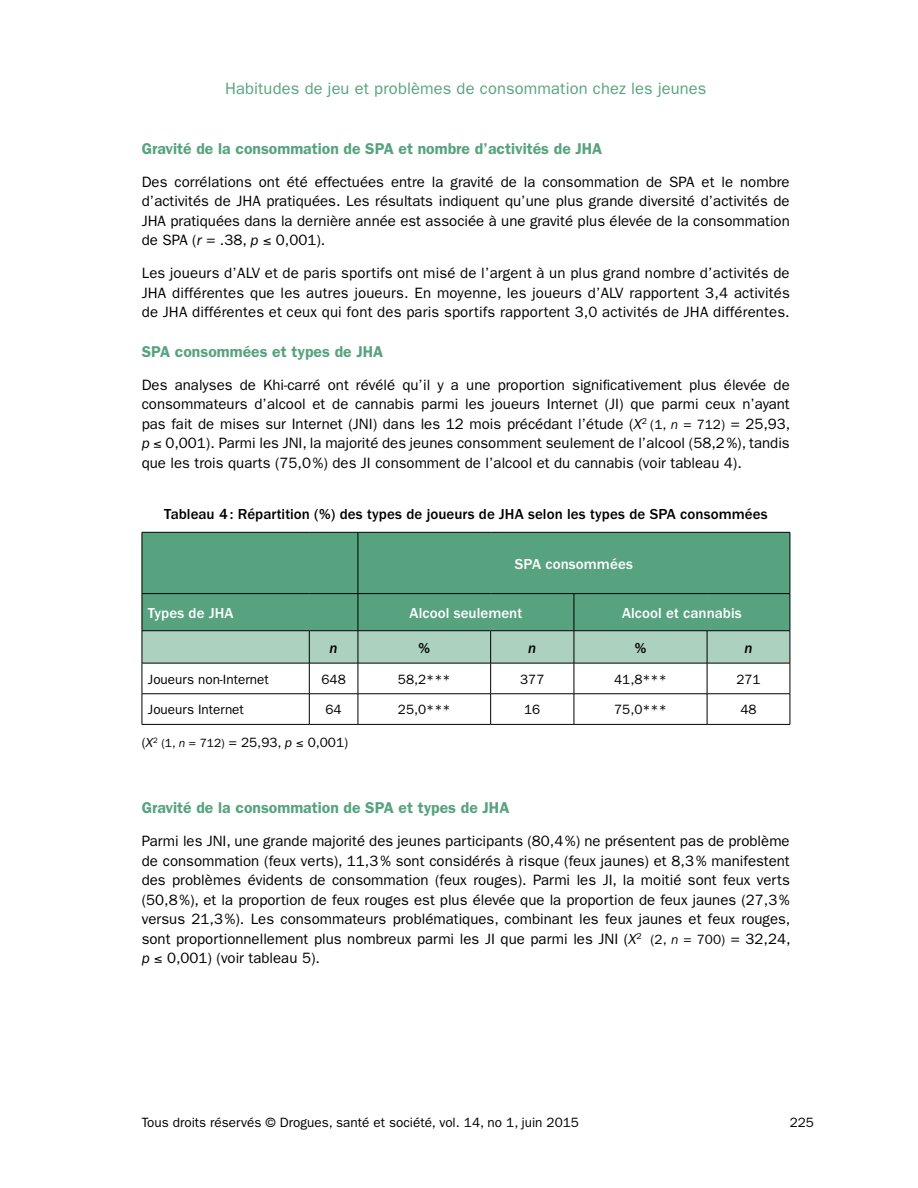
<style>
.page{position:relative;width:918px;height:1188px;background:#fff}
.page>*{position:absolute;margin:0;border:0;box-sizing:border-box;transform-origin:0 0}
.t1{font:16.5px "Franklin Gothic";letter-spacing:.01em;color:#58a37f}
.t2{font:600 15.75px "Franklin Gothic";color:#58a37f}
.t3{font:15px/19.5px "Franklin Gothic";color:#000;text-align:justify}
.t4{font:500 15px "Franklin Gothic";letter-spacing:.005em;color:#000}
.t5{font:500 15px "Franklin Gothic";letter-spacing:.005em;color:#fff}
.t6{font:italic 500 15px "Franklin Gothic";color:#000}
.t7{font:13.5px "Franklin Gothic";color:#000}
.s1{font-style:italic}
.s2{font-size:13.5px}
.s3{font-style:italic;font-size:13.5px}
.s4{font-size:12px}
.s5{font-style:italic;font-size:12px}
</style>
<div class="page">
<div style="left:143px;top:533px;width:647px;height:97px;background:#58a37f"></div>
<svg style="left:143px;top:631px;width:647px;height:93px"></svg>
<hr style="left:142px;top:532px;width:1px;height:61px;background:#000">
<hr style="left:358px;top:532px;width:1px;height:61px;background:#000">
<hr style="left:790px;top:532px;width:1px;height:61px;background:#000">
<hr style="left:142px;top:594px;width:1px;height:37px;background:#000">
<hr style="left:358px;top:594px;width:1px;height:37px;background:#000">
<hr style="left:574px;top:594px;width:1px;height:37px;background:#000">
<hr style="left:790px;top:594px;width:1px;height:37px;background:#000">
<hr style="left:142px;top:631px;width:1px;height:32px;background:#000">
<hr style="left:309px;top:631px;width:1px;height:32px;background:#000">
<hr style="left:358px;top:631px;width:1px;height:32px;background:#000">
<hr style="left:490px;top:631px;width:1px;height:32px;background:#000">
<hr style="left:574px;top:631px;width:1px;height:32px;background:#000">
<hr style="left:707px;top:631px;width:1px;height:32px;background:#000">
<hr style="left:790px;top:631px;width:1px;height:32px;background:#000">
<hr style="left:142px;top:663px;width:1px;height:31px;background:#000">
<hr style="left:309px;top:663px;width:1px;height:31px;background:#000">
<hr style="left:358px;top:663px;width:1px;height:31px;background:#000">
<hr style="left:490px;top:663px;width:1px;height:31px;background:#000">
<hr style="left:574px;top:663px;width:1px;height:31px;background:#000">
<hr style="left:707px;top:663px;width:1px;height:31px;background:#000">
<hr style="left:790px;top:663px;width:1px;height:31px;background:#000">
<hr style="left:142px;top:694px;width:1px;height:30px;background:#000">
<hr style="left:309px;top:694px;width:1px;height:30px;background:#000">
<hr style="left:358px;top:694px;width:1px;height:30px;background:#000">
<hr style="left:490px;top:694px;width:1px;height:30px;background:#000">
<hr style="left:574px;top:694px;width:1px;height:30px;background:#000">
<hr style="left:707px;top:694px;width:1px;height:30px;background:#000">
<hr style="left:790px;top:694px;width:1px;height:30px;background:#000">
<hr style="left:142px;top:663px;width:167px;height:1px;background:#000">
<hr style="left:309px;top:663px;width:49px;height:1px;background:#000">
<hr style="left:358px;top:663px;width:133px;height:1px;background:#000">
<hr style="left:491px;top:663px;width:83px;height:1px;background:#000">
<hr style="left:574px;top:663px;width:133px;height:1px;background:#000">
<hr style="left:707px;top:663px;width:83px;height:1px;background:#000">
<hr style="left:142px;top:694px;width:167px;height:1px;background:#000">
<hr style="left:309px;top:694px;width:49px;height:1px;background:#000">
<hr style="left:358px;top:694px;width:133px;height:1px;background:#000">
<hr style="left:491px;top:694px;width:83px;height:1px;background:#000">
<hr style="left:574px;top:694px;width:133px;height:1px;background:#000">
<hr style="left:707px;top:694px;width:83px;height:1px;background:#000">
<hr style="left:142px;top:724px;width:167px;height:1px;background:#000">
<hr style="left:309px;top:724px;width:49px;height:1px;background:#000">
<hr style="left:358px;top:724px;width:133px;height:1px;background:#000">
<hr style="left:491px;top:724px;width:83px;height:1px;background:#000">
<hr style="left:574px;top:724px;width:133px;height:1px;background:#000">
<hr style="left:707px;top:724px;width:83px;height:1px;background:#000">
<hr style="left:142px;top:532px;width:167px;height:1px;background:#000">
<hr style="left:309px;top:532px;width:49px;height:1px;background:#000">
<hr style="left:358px;top:532px;width:133px;height:1px;background:#000">
<hr style="left:491px;top:532px;width:83px;height:1px;background:#000">
<hr style="left:574px;top:532px;width:133px;height:1px;background:#000">
<hr style="left:707px;top:532px;width:83px;height:1px;background:#000">
<hr style="left:142px;top:593px;width:167px;height:1px;background:#000">
<hr style="left:309px;top:593px;width:49px;height:1px;background:#000">
<hr style="left:358px;top:593px;width:133px;height:1px;background:#000">
<hr style="left:491px;top:593px;width:83px;height:1px;background:#000">
<hr style="left:574px;top:593px;width:133px;height:1px;background:#000">
<hr style="left:707px;top:593px;width:83px;height:1px;background:#000">
<hr style="left:142px;top:630px;width:167px;height:1px;background:#000">
<hr style="left:309px;top:630px;width:49px;height:1px;background:#000">
<hr style="left:358px;top:630px;width:133px;height:1px;background:#000">
<hr style="left:491px;top:630px;width:83px;height:1px;background:#000">
<hr style="left:574px;top:630px;width:133px;height:1px;background:#000">
<hr style="left:707px;top:630px;width:83px;height:1px;background:#000">
<p class="t1" style="left:225px;top:79px;width:483px">Habitudes de jeu et problèmes de consommation chez les jeunes</p>
<p class="t2" style="left:142px;top:139px;width:462px">Gravité de la consommation de SPA et nombre d’activités de JHA</p>
<p class="t3" style="left:142px;top:172px;width:650px">Des corrélations ont été effectuées entre la gravité de la consommation de SPA et le nombre d’activités de JHA pratiquées. Les résultats indiquent qu’une plus grande diversité d’activités de JHA pratiquées dans la dernière année est associée à une gravité plus élevée de la consommation de SPA (<span class="s1">r</span> = .38, <span class="s1">p</span> ≤ 0,001).</p>
<p class="t3" style="left:142px;top:263px;width:650px">Les joueurs d’ALV et de paris sportifs ont misé de l’argent à un plus grand nombre d’activités de JHA différentes que les autres joueurs. En moyenne, les joueurs d’ALV rapportent 3,4 activités de JHA différentes et ceux qui font des paris sportifs rapportent 3,0 activités de JHA différentes.</p>
<p class="t2" style="left:142px;top:342px;width:243px">SPA consommées et types de JHA</p>
<p class="t3" style="left:142px;top:375px;width:650px">Des analyses de Khi-carré ont révélé qu’il y a une proportion significativement plus élevée de consommateurs d’alcool et de cannabis parmi les joueurs Internet (JI) que parmi ceux n’ayant pas fait de mises sur Internet (JNI) dans les 12 mois précédant l’étude (<span class="s1">X</span><sup>2</sup> <span class="s2">(1,</span> <span class="s3">n</span> <span class="s2">= 712)</span> = 25,93, <span class="s1">p</span> ≤ 0,001). Parmi les JNI, la majorité des jeunes consomment seulement de l’alcool (58,2%), tandis que les trois quarts (75,0%) des JI consomment de l’alcool et du cannabis (voir tableau 4).</p>
<p class="t4" style="left:164px;top:505px;width:605px">Tableau 4: Répartition (%) des types de joueurs de JHA selon les types de SPA consommées</p>
<p class="t5" style="left:515px;top:555px;width:119px">SPA consommées</p>
<p class="t5" style="left:148px;top:604px;width:87px">Types de JHA</p>
<p class="t5" style="left:410px;top:604px;width:114px">Alcool seulement</p>
<p class="t5" style="left:622px;top:604px;width:121px">Alcool et cannabis</p>
<p class="t6" style="left:330px;top:639px;width:10px">n</p>
<p class="t4" style="left:419px;top:639px;width:13px">%</p>
<p class="t6" style="left:528px;top:639px;width:10px">n</p>
<p class="t4" style="left:635px;top:639px;width:13px">%</p>
<p class="t6" style="left:744px;top:639px;width:10px">n</p>
<p class="t7" style="left:148px;top:671px;width:122px">Joueurs non-Internet</p>
<p class="t7" style="left:321px;top:671px;width:26px">648</p>
<p class="t7" style="left:398px;top:671px;width:54px">58,2***</p>
<p class="t7" style="left:520px;top:671px;width:26px">377</p>
<p class="t7" style="left:614px;top:671px;width:54px">41,8***</p>
<p class="t7" style="left:736px;top:671px;width:26px">271</p>
<p class="t7" style="left:148px;top:702px;width:97px">Joueurs Internet</p>
<p class="t7" style="left:326px;top:702px;width:18px">64</p>
<p class="t7" style="left:398px;top:702px;width:54px">25,0***</p>
<p class="t7" style="left:524px;top:702px;width:18px">16</p>
<p class="t7" style="left:614px;top:702px;width:54px">75,0***</p>
<p class="t7" style="left:740px;top:702px;width:18px">48</p>
<p class="t7" style="left:142px;top:735px;width:208px">(<span class="s1">X</span><sup>2</sup> <span class="s4">(1,</span> <span class="s5">n</span> <span class="s4">= 712)</span> = 25,93, <span class="s1">p</span> ≤ 0,001)</p>
<p class="t2" style="left:142px;top:798px;width:369px">Gravité de la consommation de SPA et types de JHA</p>
<p class="t3" style="left:142px;top:831px;width:650px">Parmi les JNI, une grande majorité des jeunes participants (80,4%) ne présentent pas de problème de consommation (feux verts), 11,3% sont considérés à risque (feux jaunes) et 8,3% manifestent des problèmes évidents de consommation (feux rouges). Parmi les JI, la moitié sont feux verts (50,8%), et la proportion de feux rouges est plus élevée que la proportion de feux jaunes (27,3% versus 21,3%). Les consommateurs problématiques, combinant les feux jaunes et feux rouges, sont proportionnellement plus nombreux parmi les JI que parmi les JNI (<span class="s1">X</span><sup>2</sup> <span class="s2">(2,</span> <span class="s3">n</span> <span class="s2">= 700)</span> = 32,24, <span class="s1">p</span> ≤ 0,001) (voir tableau 5).</p>
<p class="t7" style="left:142px;top:1115px;width:439px">Tous droits réservés © Drogues, santé et société, vol. 14, no 1, juin 2015</p>
<p class="t7" style="left:790px;top:1115px;width:26px">225</p>
</div>
